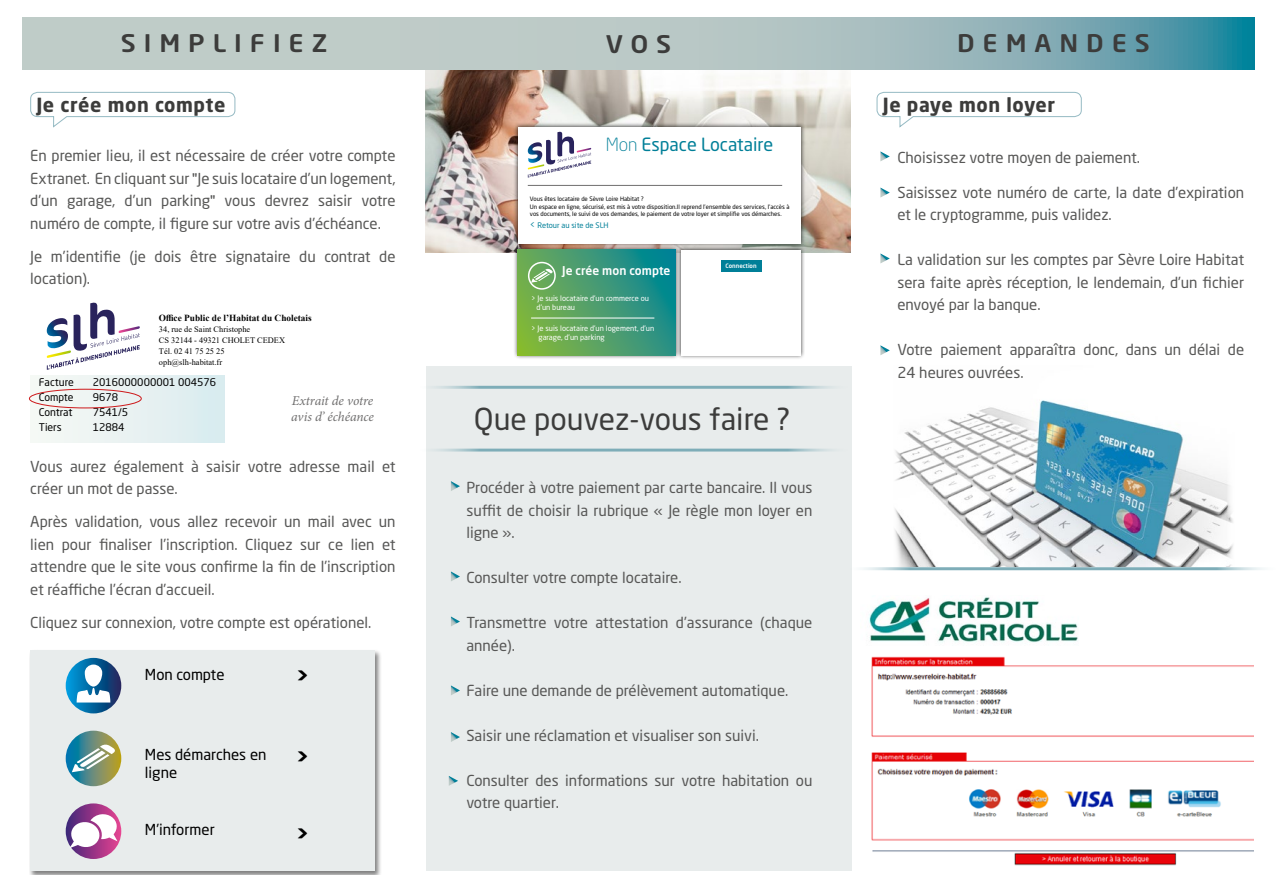
<style>
.page{position:relative;width:1276px;height:893px;background:#fff}
.page>*{position:absolute;margin:0;border:0;box-sizing:border-box;transform-origin:0 0}
.t1{font:30px "Neo Sans Std";color:#3c3c3b}
.t2{font:500 24px "Neo Sans Std";letter-spacing:.3em;color:#3c3c3b;scale:1.1 1}
.t3{font:900 19.5px "Neo Sans Std";color:#000}
.t4{font:700 19.35px "Neo Sans Std";letter-spacing:.03em;color:#3c3c3b}
.t5{font:18px "Neo Sans Std";color:#007f98}
.t6{font:15px/22.5px "Neo Sans Std";color:#575756}
.t7{font:15px/18px "Neo Sans Std";color:#000}
.t8{font:italic 13.5px/16.2px "Minion Pro";letter-spacing:-.005em;color:#706f6f}
.t9{font:500 12px "Neo Sans Std";color:#fff}
.t10{font:10.5px "Neo Sans Std";color:#000}
.t11{font:700 9.3px "Times New Roman";color:#000}
.t12{font:8.4px/10.9px "Times New Roman";color:#000}
.t13{font:7.5px/9px "Neo Sans Std";color:#fff}
.t14{font:7.5px "Neo Sans Std";color:#007f98}
.t15{font:6px/7.5px "Neo Sans Std";color:#000}
.t16{font:500 6px "Neo Sans Std";color:#fff}
.s1{font-family:"Arial"}
.s2{font-weight:300}
.s3{font-size:9px}
</style>
<div class="page">
<img style="left:425px;top:70px;width:425px;height:183px">
<div style="left:513px;top:122px;width:292px;height:126px;background:#000;opacity:.75"></div>
<div style="left:518px;top:127px;width:282px;height:116px;background:#fff"></div>
<svg style="left:528px;top:132px;width:63px;height:46px"></svg>
<hr style="left:528px;top:185px;width:254px;height:1px;background:#706f6f">
<div style="left:513px;top:245px;width:167px;height:115px;background:#000;opacity:.75"></div>
<svg style="left:518px;top:250px;width:158px;height:105px;background:#489d6d"></svg>
<div style="left:528px;top:262px;width:28px;height:28px;border:2px solid #fff;border-radius:50%"></div>
<svg style="left:531px;top:269px;width:22px;height:14px"></svg>
<hr style="left:531px;top:318px;width:123px;height:1px;background:#fff">
<div style="left:676px;top:245px;width:129px;height:115px;background:#000;opacity:.75"></div>
<svg style="left:681px;top:250px;width:119px;height:105px"></svg>
<div style="left:720px;top:260px;width:41px;height:12px;background:#007f98"></div>
<img style="left:895px;top:400px;width:338px;height:167px">
<div style="left:29px;top:649px;width:353px;height:230px;background:#000;opacity:.5"></div>
<div style="left:30px;top:650px;width:344px;height:221px;background:#e8ecec"></div>
<div style="left:426px;top:366px;width:425px;height:505px;background:#e8ecec"></div>
<svg style="left:22px;top:17px;width:1233px;height:53px;background:#a4bec0"></svg>
<img style="left:871px;top:656px;width:382px;height:210px">
<div style="left:30px;top:375px;width:195px;height:67px;background:linear-gradient(to right,#f6f3ef,#d9ecf0)"></div>
<svg style="left:47px;top:302px;width:93px;height:68px"></svg>
<svg style="left:880px;top:151px;width:10px;height:10px"></svg>
<svg style="left:880px;top:188px;width:10px;height:10px"></svg>
<svg style="left:880px;top:253px;width:10px;height:10px"></svg>
<svg style="left:880px;top:345px;width:10px;height:10px"></svg>
<img style="left:869px;top:597px;width:209px;height:46px">
<div style="left:0;top:875px;width:1276px;height:18px;background:#fff"></div>
<svg style="left:66px;top:658px;width:55px;height:55px"></svg>
<svg style="left:77px;top:664px;width:33px;height:38px"></svg>
<svg style="left:66px;top:803px;width:55px;height:56px"></svg>
<svg style="left:69px;top:813px;width:49px;height:35px;background:#d2aacc"></svg>
<svg style="left:66px;top:731px;width:55px;height:55px"></svg>
<svg style="left:72px;top:744px;width:43px;height:28px"></svg>
<svg style="left:451px;top:481px;width:9px;height:10px"></svg>
<svg style="left:451px;top:571px;width:9px;height:10px"></svg>
<svg style="left:451px;top:616px;width:9px;height:10px"></svg>
<svg style="left:451px;top:685px;width:9px;height:10px"></svg>
<svg style="left:451px;top:732px;width:9px;height:10px"></svg>
<hr style="left:416px;top:386px;width:435px;height:3px;background:#7eadb8">
<hr style="left:845px;top:567px;width:431px;height:3px;background:#7eadb8">
<hr style="left:416px;top:449px;width:435px;height:3px;background:#7eadb8">
<div style="left:29px;top:389px;width:113px;height:19px;border:1px solid #cd1719;border-radius:50%"></div>
<svg style="left:449px;top:776px;width:9px;height:10px"></svg>
<svg style="left:30px;top:92px;width:206px;height:36px"></svg>
<svg style="left:876px;top:92px;width:206px;height:36px"></svg>
<svg style="left:106px;top:871px;width:11px;height:4px"></svg>
<h2 class="t2" style="left:121px;top:28px;width:189px">SIMPLIFIEZ</h2>
<h2 class="t2" style="left:957px;top:28px;width:177px">DEMANDES</h2>
<h2 class="t2" style="left:606px;top:29px;width:61px">VOS</h2>
<p class="t4" style="left:36px;top:92px;width:191px">Je crée mon compte</p>
<p class="t4" style="left:882px;top:92px;width:174px">Je paye mon loyer</p>
<p class="t6" style="left:30px;top:144px;width:367px;text-align:justify">En premier lieu, il est nécessaire de créer votre compte Extranet. En cliquant sur <span class="s1">"</span>Je suis locataire d’un logement, d’un garage, d’un parking<span class="s1">"</span> vous devrez saisir votre numéro de compte, il figure sur votre avis d’échéance.</p>
<p class="t6" style="left:30px;top:245px;width:367px">Je m’identifie (je dois être signataire du contrat de location).</p>
<p class="t11" style="left:159px;top:311px;width:154px">Office Public de l’Habitat du Choletais</p>
<p class="t12" style="left:159px;top:324px;width:128px">34, rue de Saint Christophe<br>CS 32144 - 49321 CHOLET CEDEX<br>Tél. 02 41 75 25 25 oph@slh-habitat.fr</p>
<p class="t8" style="left:291px;top:393px;width:84px">Extrait de votre avis d’ échéance</p>
<p class="t10" style="left:39px;top:376px;width:36px">Facture</p>
<p class="t10" style="left:93px;top:376px;width:125px">2016000000001 004576</p>
<p class="t10" style="left:39px;top:391px;width:36px">Compte</p>
<p class="t10" style="left:93px;top:391px;width:27px">9678</p>
<p class="t10" style="left:39px;top:406px;width:35px">Contrat</p>
<p class="t10" style="left:93px;top:406px;width:37px">7541/5</p>
<p class="t10" style="left:39px;top:421px;width:24px">Tiers</p>
<p class="t10" style="left:93px;top:421px;width:33px">12884</p>
<p class="t6" style="left:30px;top:455px;width:367px">Vous aurez également à saisir votre adresse mail et créer un mot de passe.</p>
<p class="t6" style="left:30px;top:510px;width:367px;text-align:justify">Après validation, vous allez recevoir un mail avec un lien pour finaliser l’inscription. Cliquez sur ce lien et attendre que le site vous confirme la fin de l’inscription et réaffiche l’écran d’accueil.</p>
<p class="t6" style="left:30px;top:611px;width:343px">Cliquez sur connexion, votre compte est opérationel.</p>
<p class="t7" style="left:145px;top:665px;width:81px">Mon compte</p>
<h3 class="t3" style="left:296px;top:663px;width:14px">&gt;</h3>
<p class="t7" style="left:145px;top:746px;width:123px">Mes démarches en ligne</p>
<h3 class="t3" style="left:296px;top:744px;width:14px">&gt;</h3>
<p class="t7" style="left:145px;top:820px;width:71px">M’informer</p>
<h3 class="t3" style="left:296px;top:820px;width:14px">&gt;</h3>
<p class="t5" style="left:605px;top:133px;width:169px"><span class="s2">Mon</span> Espace Locataire</p>
<p class="t15" style="left:530px;top:195px;width:261px">Vous êtes locataire de Sèvre Loire Habitat ?<br>Un espace en ligne, sécurisé, est mis à votre disposition.Il reprend l’ensemble des services, l’accès à vos documents, le suivi de vos demandes, le paiement de votre loyer et simplifie vos démarches.</p>
<p class="t14" style="left:530px;top:221px;width:80px"><span class="s3">&lt;</span> Retour au site de SLH</p>
<p class="t9" style="left:562px;top:263px;width:110px">Je crée mon compte</p>
<p class="t13" style="left:536px;top:294px;width:114px;text-indent:-6px">&gt; Je suis locataire d’un commerce ou d’un bureau</p>
<p class="t13" style="left:538px;top:323px;width:117px;text-indent:-7px">&gt; Je suis locataire d’un logement, d’un garage, d’un parking</p>
<p class="t16" style="left:725px;top:262px;width:33px">Connection</p>
<h1 class="t1" style="left:474px;top:401px;width:318px">Que pouvez-vous faire ?</h1>
<p class="t6" style="left:466px;top:476px;width:347px;text-align:justify">Procéder à votre paiement par carte bancaire. Il vous suffit de choisir la rubrique « Je règle mon loyer en ligne ».</p>
<p class="t6" style="left:466px;top:566px;width:217px">Consulter votre compte locataire.</p>
<p class="t6" style="left:466px;top:611px;width:347px">Transmettre votre attestation d’assurance (chaque année).</p>
<p class="t6" style="left:466px;top:678px;width:323px">Faire une demande de prélèvement automatique.</p>
<p class="t6" style="left:466px;top:723px;width:294px">Saisir une réclamation et visualiser son suivi.</p>
<p class="t6" style="left:466px;top:768px;width:347px">Consulter des informations sur votre habitation ou votre quartier.</p>
<p class="t6" style="left:897px;top:146px;width:244px">Choisissez votre moyen de paiement.</p>
<p class="t6" style="left:897px;top:181px;width:348px">Saisissez vote numéro de carte, la date d’expiration et le cryptogramme, puis validez.</p>
<p class="t6" style="left:897px;top:248px;width:348px;text-align:justify">La validation sur les comptes par Sèvre Loire Habitat sera faite après réception, le lendemain, d’un fichier envoyé par la banque.</p>
<p class="t6" style="left:897px;top:338px;width:348px">Votre paiement apparaîtra donc, dans un délai de<br>24 heures ouvrées.</p>
</div>
